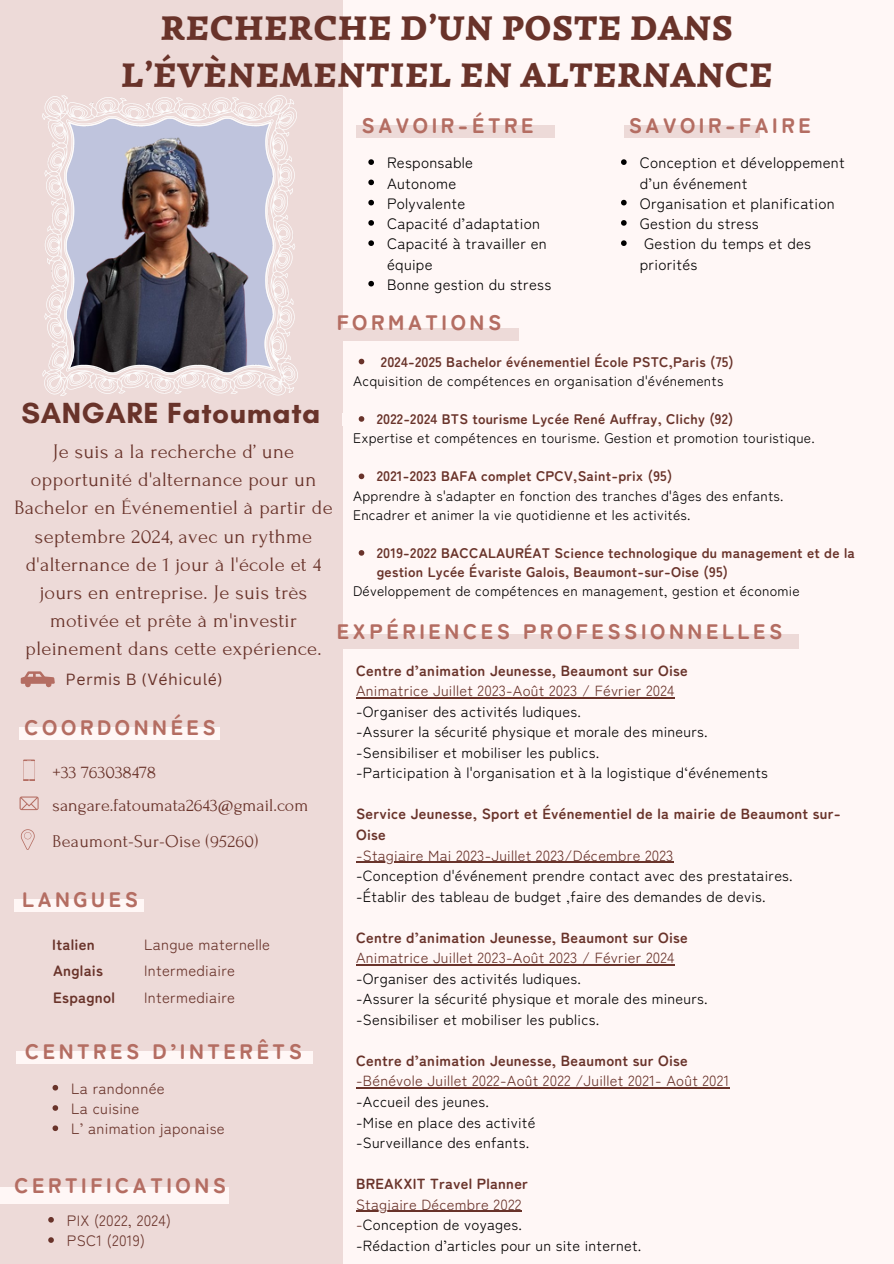
<style>
.page{position:relative;width:894px;height:1264px;background:#fff}
.page>*{position:absolute;margin:0;border:0;box-sizing:border-box;transform-origin:0 0}
.t1{font:900 34.5px/47.2px "Simonetta";letter-spacing:.02em;color:#69332a;text-align:center}
.t2{font:700 29.7px "Glacial Indifference";letter-spacing:.02em;color:#69332a}
.t3{font:900 21px "Zen Maru Gothic";letter-spacing:.17em;color:#b46d62}
.t4{font:20.4px/28.2px "Forum";letter-spacing:.02em;color:#69332a;text-align:center}
.t5{font:18px "Forum";color:#69332a}
.t6{font:18px "Forum";letter-spacing:.02em;color:#69332a}
.t7{font:15.75px "Canva Sans";letter-spacing:.035em;color:#69332a}
.t8{font:15px/20.2px "Zen Maru Gothic";letter-spacing:.02em;color:#000}
.t9{font:15px "Zen Maru Gothic";letter-spacing:.02em;color:#69332a}
.t10{font:700 15px "Zen Maru Gothic";letter-spacing:.02em;color:#69332a}
.t11{font:14.7px "Zen Maru Gothic";letter-spacing:.02em;color:#000}
.t12{font:700 14.7px/20.5px "Zen Maru Gothic";letter-spacing:.02em;color:#69332a}
.t13{font:14.7px "Zen Maru Gothic";letter-spacing:.02em;color:#69332a}
.t14{font:13.95px "Zen Maru Gothic";letter-spacing:.02em;color:#000}
.t15{font:700 13.95px/19.2px "Zen Maru Gothic";letter-spacing:.02em;color:#69332a}
.s1{color:#69332a}
</style>
<div class="page">
<div style="left:0;top:0;width:893px;height:1263px;background:#fff7f6"></div>
<div style="left:0;top:0;width:342px;height:1263px;background:#eddad8"></div>
<div style="left:356px;top:125px;width:198px;height:13px;background:#eddad8"></div>
<div style="left:623px;top:125px;width:136px;height:13px;background:#eddad8"></div>
<img style="left:42px;top:96px;width:255px;height:300px">
<div style="left:342px;top:329px;width:176px;height:12px;background:#eddad8"></div>
<div style="left:17px;top:1051px;width:296px;height:12px;background:#fff7f6"></div>
<div style="left:14px;top:899px;width:130px;height:12px;background:#fff7f6"></div>
<div style="left:20px;top:727px;width:200px;height:12px;background:#fff7f6"></div>
<svg style="left:23px;top:759px;width:12px;height:22px"></svg>
<svg style="left:20px;top:796px;width:19px;height:14px"></svg>
<svg style="left:21px;top:829px;width:14px;height:20px"></svg>
<svg style="left:21px;top:671px;width:33px;height:17px"></svg>
<div style="left:0;top:1187px;width:229px;height:16px;background:#fff7f6"></div>
<svg style="left:52px;top:1084px;width:6px;height:6px"></svg>
<svg style="left:52px;top:1105px;width:6px;height:5px"></svg>
<svg style="left:52px;top:1125px;width:6px;height:6px"></svg>
<svg style="left:48px;top:1217px;width:6px;height:5px"></svg>
<svg style="left:48px;top:1237px;width:6px;height:5px"></svg>
<div style="left:336px;top:633px;width:462px;height:15px;background:#eddad8"></div>
<svg style="left:368px;top:159px;width:6px;height:6px"></svg>
<svg style="left:368px;top:179px;width:6px;height:6px"></svg>
<svg style="left:368px;top:200px;width:6px;height:5px"></svg>
<svg style="left:368px;top:220px;width:6px;height:6px"></svg>
<svg style="left:368px;top:240px;width:6px;height:6px"></svg>
<svg style="left:368px;top:281px;width:6px;height:5px"></svg>
<hr style="left:356px;top:697px;width:77px;height:1px;background:#69332a">
<hr style="left:433px;top:697px;width:241px;height:1px;background:#69332a">
<hr style="left:356px;top:861px;width:317px;height:1px;background:#69332a">
<hr style="left:356px;top:964px;width:318px;height:1px;background:#69332a">
<hr style="left:356px;top:1087px;width:373px;height:1px;background:#69332a">
<hr style="left:356px;top:1210px;width:165px;height:1px;background:#69332a">
<svg style="left:358px;top:359px;width:6px;height:5px"></svg>
<svg style="left:358px;top:416px;width:6px;height:6px"></svg>
<svg style="left:358px;top:473px;width:6px;height:6px"></svg>
<svg style="left:358px;top:550px;width:6px;height:5px"></svg>
<svg style="left:621px;top:159px;width:5px;height:6px"></svg>
<svg style="left:621px;top:200px;width:5px;height:5px"></svg>
<svg style="left:621px;top:220px;width:5px;height:6px"></svg>
<svg style="left:621px;top:240px;width:5px;height:6px"></svg>
<h3 class="t1" style="left:121px;top:5px;width:652px">RECHERCHE D’UN POSTE DANS<br>L’ÉVÈNEMENTIEL EN ALTERNANCE</h3>
<p class="t3" style="left:361px;top:109px;width:173px">SAVOIR-ÉTRE</p>
<p class="t3" style="left:628px;top:109px;width:183px">SAVOIR-FAIRE</p>
<h1 class="t8" style="left:387px;top:152px;width:87px">Responsable</h1>
<h3 class="t8" style="left:387px;top:172px;width:71px">Autonome</h3>
<h3 class="t8" style="left:387px;top:192px;width:80px">Polyvalente</h3>
<p class="t8" style="left:387px;top:212px;width:154px">Capacité d’adaptation</p>
<p class="t8" style="left:387px;top:233px;width:161px">Capacité à travailler en équipe</p>
<p class="t8" style="left:387px;top:273px;width:166px">Bonne gestion du stress</p>
<p class="t8" style="left:639px;top:152px;width:206px">Conception et développement d’un événement</p>
<p class="t8" style="left:639px;top:192px;width:196px">Organisation et planification</p>
<p class="t8" style="left:639px;top:212px;width:120px">Gestion du stress</p>
<p class="t8" style="left:639px;top:233px;width:173px">Gestion du temps et des priorités</p>
<p class="t3" style="left:336px;top:306px;width:166px">FORMATIONS</p>
<p class="t15" style="left:381px;top:351px;width:354px">2024-2025 Bachelor événementiel École PSTC,Paris (75)</p>
<p class="t14" style="left:353px;top:369px;width:372px">Acquisition de compétences en organisation d'événements</p>
<p class="t15" style="left:376px;top:408px;width:358px">2022-2024 BTS tourisme Lycée René Auffray, Clichy (92)</p>
<p class="t14" style="left:353px;top:427px;width:463px">Expertise et compétences en tourisme. Gestion et promotion touristique.</p>
<p class="t15" style="left:376px;top:465px;width:297px">2021-2023 BAFA complet CPCV,Saint-prix (95)</p>
<p class="t14" style="left:353px;top:484px;width:432px">Apprendre à s'adapter en fonction des tranches d'âges des enfants.</p>
<p class="t14" style="left:353px;top:503px;width:339px">Encadrer et animer la vie quotidienne et les activités.</p>
<p class="t15" style="left:376px;top:542px;width:479px">2019-2022 BACCALAURÉAT Science technologique du management et de la gestion Lycée Évariste Galois, Beaumont-sur-Oise (95)</p>
<p class="t14" style="left:353px;top:580px;width:448px">Développement de compétences en management, gestion et économie</p>
<h2 class="t2" style="left:21px;top:395px;width:300px">SANGARE Fatoumata</h2>
<h4 class="t4" style="left:15px;top:438px;width:319px">Je suis a la recherche d’ une opportunité d'alternance pour un<br>Bachelor en Événementiel à partir de septembre 2024, avec un rythme d'alternance de 1 jour à l'école et 4 jours en entreprise. Je suis très motivée et prête à m'investir pleinement dans cette expérience.</h4>
<p class="t3" style="left:336px;top:614px;width:447px">EXPÉRIENCES PROFESSIONNELLES</p>
<p class="t7" style="left:66px;top:667px;width:158px">Permis B (Véhiculé)</p>
<h6 class="t3" style="left:25px;top:710px;width:193px">COORDONNÉES</h6>
<h6 class="t5" style="left:53px;top:762px;width:105px">+33 763038478</h6>
<p class="t5" style="left:53px;top:795px;width:257px">sangare.fatoumata2643@gmail.com</p>
<p class="t6" style="left:53px;top:831px;width:207px">Beaumont-Sur-Oise (95260)</p>
<p class="t3" style="left:22px;top:882px;width:117px">LANGUES</p>
<h3 class="t10" style="left:52px;top:932px;width:44px">Italien</h3>
<h6 class="t9" style="left:144px;top:932px;width:127px">Langue maternelle</h6>
<p class="t10" style="left:53px;top:958px;width:52px">Anglais</p>
<h5 class="t10" style="left:53px;top:986px;width:63px">Espagnol</h5>
<h5 class="t9" style="left:144px;top:958px;width:92px">Intermediaire</h5>
<h5 class="t9" style="left:144px;top:986px;width:92px">Intermediaire</h5>
<p class="t3" style="left:25px;top:1034px;width:278px">CENTRES D’INTERÊTS</p>
<p class="t9" style="left:71px;top:1076px;width:95px">La randonnée</p>
<h3 class="t9" style="left:71px;top:1096px;width:69px">La cuisine</h3>
<p class="t9" style="left:71px;top:1116px;width:155px">L’ animation japonaise</p>
<p class="t3" style="left:14px;top:1168px;width:213px">CERTIFICATIONS</p>
<p class="t9" style="left:67px;top:1208px;width:106px">PIX (2022, 2024)</p>
<h3 class="t9" style="left:67px;top:1228px;width:80px">PSC1 (2019)</h3>
<p class="t12" style="left:356px;top:659px;width:333px">Centre d’animation Jeunesse, Beaumont sur Oise</p>
<p class="t13" style="left:356px;top:679px;width:320px">Animatrice Juillet 2023-Août 2023 / Février 2024</p>
<p class="t11" style="left:356px;top:699px;width:226px">-Organiser des activités ludiques.</p>
<p class="t11" style="left:356px;top:720px;width:353px">-Assurer la sécurité physique et morale des mineurs.</p>
<p class="t11" style="left:356px;top:740px;width:245px">-Sensibiliser et mobiliser les publics.</p>
<p class="t11" style="left:356px;top:761px;width:413px">-Participation à l'organisation et à la logistique d‘événements</p>
<p class="t12" style="left:356px;top:802px;width:486px">Service Jeunesse, Sport et Événementiel de la mairie de Beaumont sur-<br>Oise</p>
<h3 class="t13" style="left:356px;top:843px;width:319px">-Stagiaire Mai 2023-Juillet 2023/Décembre 2023</h3>
<p class="t11" style="left:356px;top:864px;width:438px">-Conception d'événement prendre contact avec des prestataires.</p>
<p class="t11" style="left:356px;top:884px;width:411px">-Établir des tableau de budget ,faire des demandes de devis.</p>
<p class="t12" style="left:356px;top:926px;width:333px">Centre d’animation Jeunesse, Beaumont sur Oise</p>
<p class="t13" style="left:356px;top:946px;width:320px">Animatrice Juillet 2023-Août 2023 / Février 2024</p>
<p class="t11" style="left:356px;top:966px;width:226px">-Organiser des activités ludiques.</p>
<p class="t11" style="left:356px;top:987px;width:353px">-Assurer la sécurité physique et morale des mineurs.</p>
<p class="t11" style="left:356px;top:1007px;width:245px">-Sensibiliser et mobiliser les publics.</p>
<p class="t12" style="left:356px;top:1049px;width:333px">Centre d’animation Jeunesse, Beaumont sur Oise</p>
<p class="t13" style="left:356px;top:1069px;width:374px">-Bénévole Juillet 2022-Août 2022 /Juillet 2021- Août 2021</p>
<h3 class="t11" style="left:356px;top:1089px;width:134px">-Accueil des jeunes.</h3>
<p class="t11" style="left:356px;top:1110px;width:181px">-Mise en place des activité</p>
<p class="t11" style="left:356px;top:1130px;width:175px">-Surveillance des enfants.</p>
<p class="t12" style="left:356px;top:1172px;width:173px">BREAKXIT Travel Planner</p>
<p class="t13" style="left:356px;top:1192px;width:167px">Stagiaire Décembre 2022</p>
<p class="t11" style="left:356px;top:1213px;width:167px"><span class="s1">-</span>Conception de voyages.</p>
<p class="t11" style="left:356px;top:1233px;width:287px">-Rédaction d’articles pour un site internet.</p>
</div>
